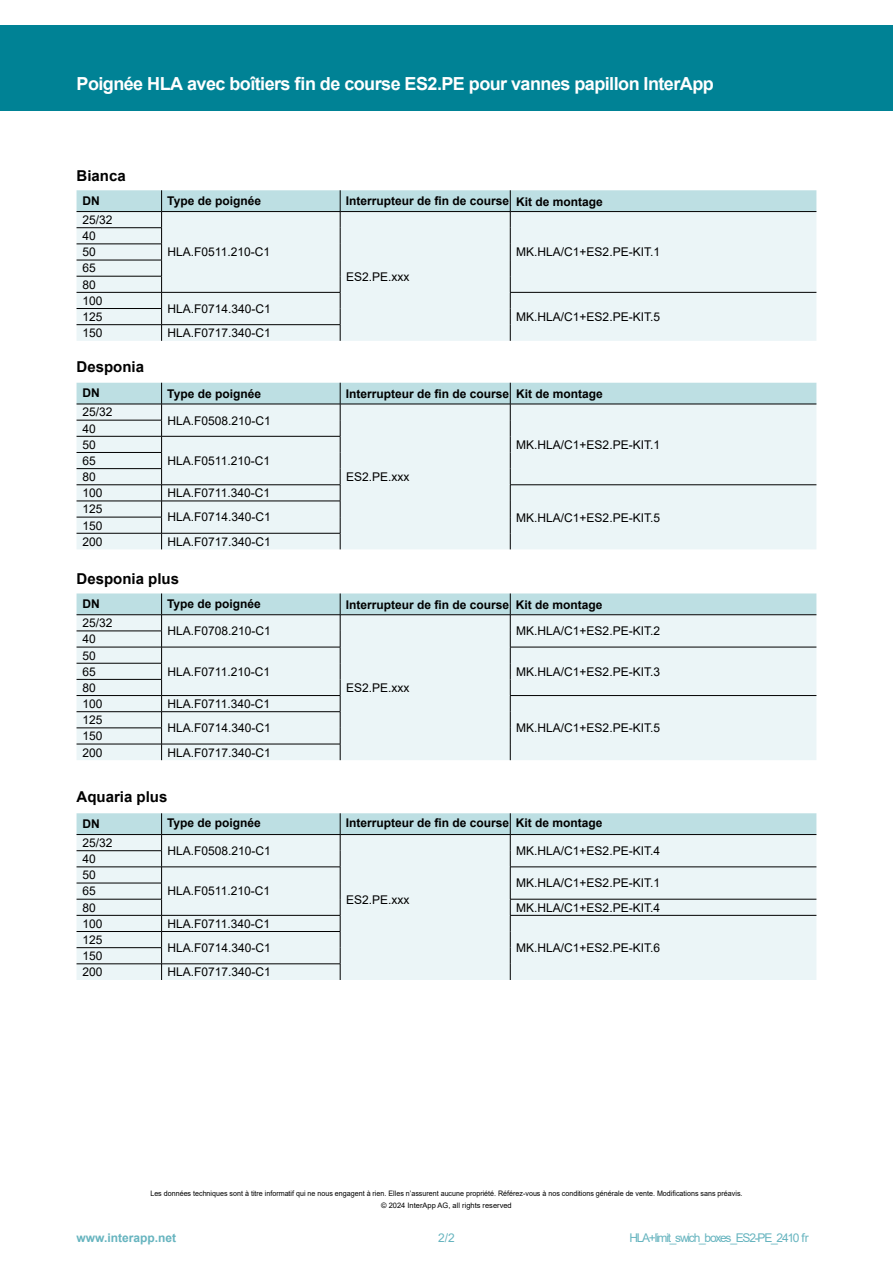
<style>
.page{position:relative;width:893px;height:1263px;background:#fff}
.page>*{position:absolute;margin:0;border:0;box-sizing:border-box;transform-origin:0 0}
.t1{font:700 18px "Arial";letter-spacing:-.03em;color:#fff}
.t2{font:700 15px "Arial";color:#000}
.t3{font:12px/16.2px "Arial";color:#000}
.t4{font:700 12px "Arial";color:#000}
.t5{font:12px "Arial";letter-spacing:-.105em;color:#66b4bf}
.t6{font:700 12px "Arial";color:#66b4bf}
.t7{font:7.5px "Arial";color:#000;scale:.95 1}
.t8{font:7.5px "Arial";color:#000}
</style>
<div class="page">
<div style="left:0;top:26px;width:893px;height:85px;background:#008295"></div>
<svg style="left:77px;top:383px;width:739px;height:166px;background:#dfecee"></svg>
<hr style="left:162px;top:533px;width:178px;height:1px;background:#000">
<hr style="left:77px;top:533px;width:85px;height:1px;background:#000">
<svg style="left:77px;top:593px;width:739px;height:167px;background:#dfecee"></svg>
<hr style="left:162px;top:744px;width:178px;height:1px;background:#000">
<hr style="left:77px;top:744px;width:85px;height:1px;background:#000">
<svg style="left:77px;top:813px;width:739px;height:167px;background:#deebed"></svg>
<hr style="left:162px;top:963px;width:178px;height:1px;background:#000">
<hr style="left:77px;top:963px;width:85px;height:1px;background:#000">
<svg style="left:77px;top:190px;width:739px;height:151px;background:#dfecee"></svg>
<h1 class="t1" style="left:77px;top:71px;width:639px">Poignée HLA avec boîtiers fin de course ES2.PE pour vannes papillon InterApp</h1>
<p class="t2" style="left:77px;top:165px;width:51px">Bianca</p>
<p class="t4" style="left:83px;top:192px;width:19px">DN</p>
<p class="t3" style="left:83px;top:212px;width:32px">25/32</p>
<p class="t4" style="left:167px;top:192px;width:95px">Type de poignée</p>
<p class="t4" style="left:346px;top:193px;width:165px">Interrupteur de fin de course</p>
<p class="t4" style="left:516px;top:193px;width:88px">Kit de montage</p>
<p class="t3" style="left:83px;top:228px;width:22px">40<br>50<br>65<br>80<br>100</p>
<p class="t3" style="left:168px;top:244px;width:104px">HLA.F0511.210-C1</p>
<p class="t3" style="left:516px;top:244px;width:145px">MK.HLA/C1+ES2.PE-KIT.1</p>
<p class="t3" style="left:346px;top:268px;width:65px">ES2.PE.xxx</p>
<p class="t3" style="left:168px;top:300px;width:105px">HLA.F0714.340-C1</p>
<p class="t3" style="left:83px;top:309px;width:22px">125</p>
<p class="t3" style="left:516px;top:309px;width:145px">MK.HLA/C1+ES2.PE-KIT.5</p>
<p class="t3" style="left:83px;top:325px;width:22px">150</p>
<p class="t3" style="left:168px;top:325px;width:105px">HLA.F0717.340-C1</p>
<p class="t2" style="left:77px;top:356px;width:69px">Desponia</p>
<p class="t4" style="left:83px;top:385px;width:19px">DN</p>
<p class="t3" style="left:83px;top:404px;width:32px">25/32</p>
<p class="t3" style="left:83px;top:420px;width:15px;text-align:justify">40<br>50<br>65</p>
<p class="t3" style="left:83px;top:469px;width:22px">80<br>100</p>
<p class="t3" style="left:83px;top:501px;width:22px">125</p>
<p class="t3" style="left:83px;top:517px;width:22px">150<br>200</p>
<p class="t4" style="left:167px;top:385px;width:95px">Type de poignée</p>
<p class="t3" style="left:168px;top:412px;width:105px">HLA.F0508.210-C1</p>
<p class="t3" style="left:168px;top:452px;width:104px">HLA.F0511.210-C1</p>
<p class="t3" style="left:168px;top:485px;width:104px">HLA.F0711.340-C1</p>
<p class="t3" style="left:168px;top:509px;width:105px">HLA.F0714.340-C1</p>
<p class="t3" style="left:168px;top:533px;width:105px">HLA.F0717.340-C1</p>
<p class="t2" style="left:77px;top:568px;width:104px">Desponia plus</p>
<p class="t4" style="left:346px;top:385px;width:165px">Interrupteur de fin de course</p>
<p class="t4" style="left:516px;top:385px;width:88px">Kit de montage</p>
<p class="t3" style="left:346px;top:469px;width:65px">ES2.PE.xxx</p>
<p class="t3" style="left:516px;top:436px;width:145px">MK.HLA/C1+ES2.PE-KIT.1</p>
<p class="t3" style="left:516px;top:509px;width:145px">MK.HLA/C1+ES2.PE-KIT.5</p>
<p class="t4" style="left:83px;top:595px;width:19px">DN</p>
<p class="t3" style="left:83px;top:615px;width:32px">25/32</p>
<p class="t3" style="left:83px;top:631px;width:15px;text-align:justify">40<br>50<br>65</p>
<p class="t3" style="left:83px;top:679px;width:22px">80<br>100</p>
<p class="t3" style="left:83px;top:712px;width:22px">125</p>
<p class="t3" style="left:83px;top:728px;width:22px">150<br>200</p>
<p class="t4" style="left:167px;top:596px;width:95px">Type de poignée</p>
<p class="t3" style="left:168px;top:623px;width:105px">HLA.F0708.210-C1</p>
<p class="t4" style="left:346px;top:596px;width:165px">Interrupteur de fin de course</p>
<p class="t4" style="left:516px;top:596px;width:88px">Kit de montage</p>
<p class="t3" style="left:516px;top:623px;width:145px">MK.HLA/C1+ES2.PE-KIT.2</p>
<p class="t3" style="left:168px;top:663px;width:104px">HLA.F0711.210-C1</p>
<p class="t3" style="left:516px;top:663px;width:145px">MK.HLA/C1+ES2.PE-KIT.3</p>
<p class="t3" style="left:168px;top:695px;width:104px">HLA.F0711.340-C1</p>
<p class="t3" style="left:168px;top:720px;width:105px">HLA.F0714.340-C1</p>
<p class="t3" style="left:168px;top:744px;width:105px">HLA.F0717.340-C1</p>
<p class="t3" style="left:346px;top:679px;width:65px">ES2.PE.xxx</p>
<p class="t3" style="left:516px;top:720px;width:145px">MK.HLA/C1+ES2.PE-KIT.5</p>
<p class="t2" style="left:77px;top:786px;width:92px">Aquaria plus</p>
<p class="t4" style="left:83px;top:815px;width:19px">DN</p>
<p class="t3" style="left:83px;top:835px;width:32px">25/32</p>
<p class="t3" style="left:83px;top:851px;width:15px">40<br>50</p>
<p class="t3" style="left:83px;top:883px;width:15px">65<br>80</p>
<p class="t4" style="left:167px;top:814px;width:95px">Type de poignée</p>
<p class="t3" style="left:168px;top:843px;width:105px">HLA.F0508.210-C1</p>
<p class="t3" style="left:168px;top:883px;width:104px">HLA.F0511.210-C1</p>
<p class="t3" style="left:83px;top:915px;width:22px">100</p>
<p class="t3" style="left:168px;top:915px;width:104px">HLA.F0711.340-C1</p>
<p class="t3" style="left:83px;top:931px;width:22px">125</p>
<p class="t3" style="left:83px;top:948px;width:22px">150<br>200</p>
<p class="t3" style="left:168px;top:940px;width:105px">HLA.F0714.340-C1</p>
<p class="t3" style="left:168px;top:964px;width:105px">HLA.F0717.340-C1</p>
<p class="t4" style="left:346px;top:814px;width:165px">Interrupteur de fin de course</p>
<p class="t4" style="left:516px;top:815px;width:88px">Kit de montage</p>
<p class="t3" style="left:516px;top:843px;width:145px">MK.HLA/C1+ES2.PE-KIT.4</p>
<p class="t3" style="left:346px;top:891px;width:65px">ES2.PE.xxx</p>
<p class="t3" style="left:516px;top:875px;width:145px">MK.HLA/C1+ES2.PE-KIT.1</p>
<p class="t3" style="left:516px;top:899px;width:145px">MK.HLA/C1+ES2.PE-KIT.4</p>
<p class="t3" style="left:516px;top:940px;width:145px">MK.HLA/C1+ES2.PE-KIT.6</p>
<p class="t7" style="left:150px;top:1188px;width:625px">Les données techniques sont à titre informatif qui ne nous engagent à rien. Elles n’assurent aucune propriété. Référez-vous à nos conditions générale de vente. Modifications sans préavis.</p>
<p class="t6" style="left:77px;top:1229px;width:101px">www.interapp.net</p>
<p class="t8" style="left:381px;top:1200px;width:132px">© 2024 InterApp AG, all rights reserved</p>
<p class="t5" style="left:438px;top:1229px;width:18px">2/2</p>
<p class="t5" style="left:629px;top:1229px;width:181px">HLA+limit_swich_boxes_ES2-PE_2410 fr</p>
</div>
